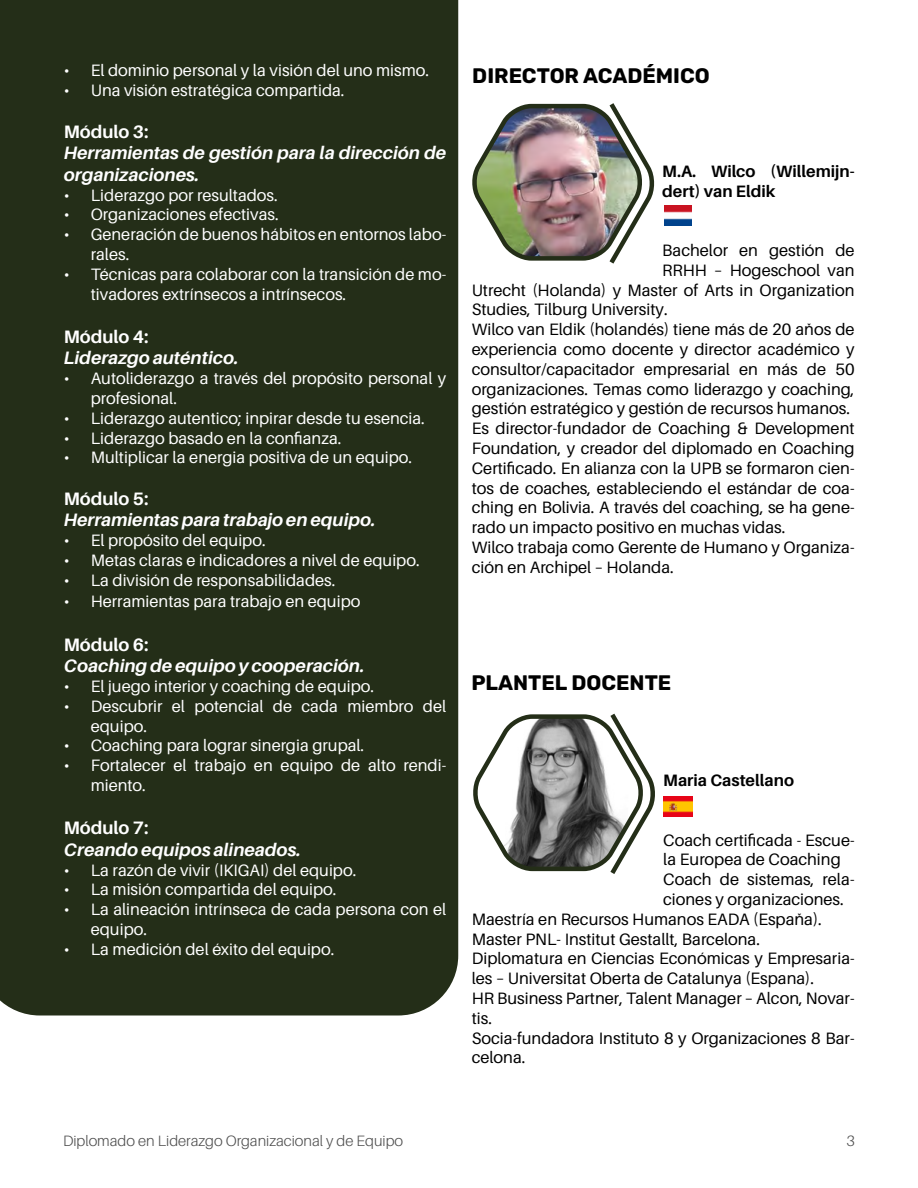
<style>
.page{position:relative;width:918px;height:1188px;background:#fff}
.page>*{position:absolute;margin:0;border:0;box-sizing:border-box;transform-origin:0 0}
.t1{font:700 21px "Rubik";color:#000}
.t2{font:italic 700 18px/21.6px "Aileron";color:#fff}
.t3{font:700 18px "Aileron";color:#fff}
.t4{font:16.5px "Aileron";color:#000}
.t5{font:16.5px/19.8px "Aileron";color:#fff}
.t6{font:700 16.5px/19.8px "Aileron";color:#000}
.t7{font:300 15px "Aileron";color:#4d4d4d}
</style>
<div class="page">
<svg style="left:473px;top:713px;width:182px;height:161px"></svg>
<div style="left:0;top:0;width:458px;height:1016px;background:#242e18"></div>
<img style="left:472px;top:103px;width:183px;height:161px">
<img style="left:665px;top:206px;width:27px;height:20px">
<img style="left:663px;top:797px;width:30px;height:20px">
<p class="t5" style="left:64px;top:61px;width:367px">• El dominio personal y la visión del uno mismo.</p>
<p class="t1" style="left:472px;top:64px;width:239px">DIRECTOR ACADÉMICO</p>
<p class="t5" style="left:64px;top:81px;width:282px">• Una visión estratégica compartida.</p>
<p class="t3" style="left:64px;top:121px;width:86px">Módulo 3:</p>
<p class="t2" style="left:64px;top:142px;width:384px">Herramientas de gestión para la dirección de organizaciones.</p>
<p class="t5" style="left:64px;top:185px;width:216px">• Liderazgo por resultados.</p>
<p class="t5" style="left:64px;top:205px;width:216px">• Organizaciones efectivas.</p>
<p class="t5" style="left:91px;top:225px;width:357px;text-indent:-27px">• Generación de buenos hábitos en entornos labo&shy;rales.</p>
<p class="t5" style="left:91px;top:264px;width:357px;text-indent:-27px">• Técnicas para colaborar con la transición de mo&shy;tivadores extrínsecos a intrínsecos.</p>
<p class="t3" style="left:64px;top:327px;width:86px">Módulo 4:</p>
<p class="t2" style="left:64px;top:348px;width:177px">Liderazgo auténtico.</p>
<p class="t5" style="left:91px;top:369px;width:357px;text-indent:-27px">• Autoliderazgo a través del propósito personal y profesional.</p>
<p class="t5" style="left:64px;top:408px;width:363px">• Liderazgo autentico; inpirar desde tu esencia.</p>
<p class="t5" style="left:64px;top:428px;width:279px">• Liderazgo basado en la confianza.</p>
<p class="t5" style="left:64px;top:448px;width:350px">• Multiplicar la energia positiva de un equipo.</p>
<p class="t3" style="left:64px;top:489px;width:86px">Módulo 5:</p>
<p class="t2" style="left:64px;top:510px;width:314px">Herramientas para trabajo en equipo.</p>
<p class="t5" style="left:64px;top:531px;width:203px">• El propósito del equipo.</p>
<p class="t5" style="left:64px;top:551px;width:357px">• Metas claras e indicadores a nivel de equipo.</p>
<p class="t5" style="left:64px;top:570px;width:273px">• La división de responsabilidades.</p>
<p class="t5" style="left:64px;top:592px;width:298px">• Herramientas para trabajo en equipo</p>
<p class="t3" style="left:64px;top:634px;width:86px">Módulo 6:</p>
<p class="t2" style="left:64px;top:655px;width:302px">Coaching de equipo y cooperación.</p>
<p class="t5" style="left:64px;top:677px;width:312px">• El juego interior y coaching de equipo.</p>
<p class="t5" style="left:91px;top:696px;width:357px;text-indent:-27px">• Descubrir el potencial de cada miembro del equipo.</p>
<p class="t5" style="left:64px;top:736px;width:302px">• Coaching para lograr sinergia grupal.</p>
<p class="t5" style="left:91px;top:756px;width:357px;text-indent:-27px">• Fortalecer el trabajo en equipo de alto rendi&shy;miento.</p>
<p class="t3" style="left:64px;top:818px;width:86px">Módulo 7:</p>
<p class="t2" style="left:64px;top:839px;width:239px">Creando equipos alineados.</p>
<p class="t5" style="left:64px;top:860px;width:294px">• La razón de vivir (IKIGAI) del equipo.</p>
<p class="t5" style="left:64px;top:880px;width:274px">• La misión compartida del equipo.</p>
<p class="t5" style="left:91px;top:900px;width:357px;text-indent:-27px">• La alineación intrínseca de cada persona con el equipo.</p>
<p class="t5" style="left:64px;top:939px;width:272px">• La medición del éxito del equipo.</p>
<p class="t6" style="left:662px;top:161px;width:194px">M.A. Wilco (Willemijn&shy;dert) van Eldik</p>
<p class="t4" style="left:662px;top:241px;width:194px">Bachelor en gestión de</p>
<p class="t4" style="left:662px;top:261px;width:194px">RRHH – Hogeschool van</p>
<p class="t4" style="left:472px;top:281px;width:384px">Utrecht (Holanda) y Master of Arts in Organization</p>
<p class="t4" style="left:472px;top:301px;width:197px">Studies, Tilburg University.</p>
<p class="t4" style="left:472px;top:320px;width:384px">Wilco van Eldik (holandés) tiene más de 20 aňos de</p>
<p class="t4" style="left:472px;top:340px;width:384px">experiencia como docente y director académico y</p>
<p class="t4" style="left:472px;top:360px;width:384px">consultor/capacitador empresarial en más de 50</p>
<p class="t4" style="left:472px;top:380px;width:384px">organizaciones. Temas como liderazgo y coaching,</p>
<p class="t4" style="left:472px;top:400px;width:380px">gestión estratégico y gestión de recursos humanos.</p>
<p class="t4" style="left:472px;top:419px;width:384px">Es director-fundador de Coaching &amp; Development</p>
<p class="t4" style="left:472px;top:439px;width:384px">Foundation, y creador del diplomado en Coaching</p>
<p class="t4" style="left:472px;top:459px;width:384px">Certificado. En alianza con la UPB se formaron cien-</p>
<p class="t4" style="left:472px;top:479px;width:384px">tos de coaches, estableciendo el estándar de coa-</p>
<p class="t4" style="left:472px;top:499px;width:384px">ching en Bolivia. A través del coaching, se ha gene-</p>
<p class="t4" style="left:472px;top:518px;width:315px">rado un impacto positivo en muchas vidas.</p>
<p class="t4" style="left:472px;top:538px;width:384px">Wilco trabaja como Gerente de Humano y Organiza-</p>
<p class="t4" style="left:472px;top:558px;width:204px">ción en Archipel – Holanda.</p>
<p class="t1" style="left:471px;top:671px;width:201px">PLANTEL DOCENTE</p>
<p class="t6" style="left:663px;top:771px;width:132px">Maria Castellano</p>
<p class="t4" style="left:663px;top:831px;width:193px">Coach certificada - Escue-</p>
<p class="t4" style="left:663px;top:851px;width:179px">la Europea de Coaching</p>
<p class="t4" style="left:663px;top:870px;width:193px">Coach de sistemas, rela-</p>
<p class="t4" style="left:663px;top:890px;width:182px">ciones y organizaciones.</p>
<p class="t4" style="left:472px;top:910px;width:352px">Maestría en Recursos Humanos EADA (Espaňa).</p>
<p class="t4" style="left:472px;top:930px;width:290px">Master PNL- Institut Gestallt, Barcelona.</p>
<p class="t4" style="left:472px;top:950px;width:384px">Diplomatura en Ciencias Económicas y Empresaria-</p>
<p class="t4" style="left:472px;top:969px;width:344px">les – Universitat Oberta de Catalunya (Espana).</p>
<p class="t4" style="left:472px;top:989px;width:384px">HR Business Partner, Talent Manager – Alcon, Novar-</p>
<p class="t4" style="left:472px;top:1009px;width:22px">tis.</p>
<p class="t4" style="left:472px;top:1029px;width:384px">Socia-fundadora Instituto 8 y Organizaciones 8 Bar-</p>
<p class="t4" style="left:472px;top:1049px;width:55px">celona.</p>
<p class="t7" style="left:63px;top:1132px;width:342px">Diplomado en Liderazgo Organizacional y de Equipo</p>
<p class="t7" style="left:847px;top:1132px;width:10px">3</p>
</div>
